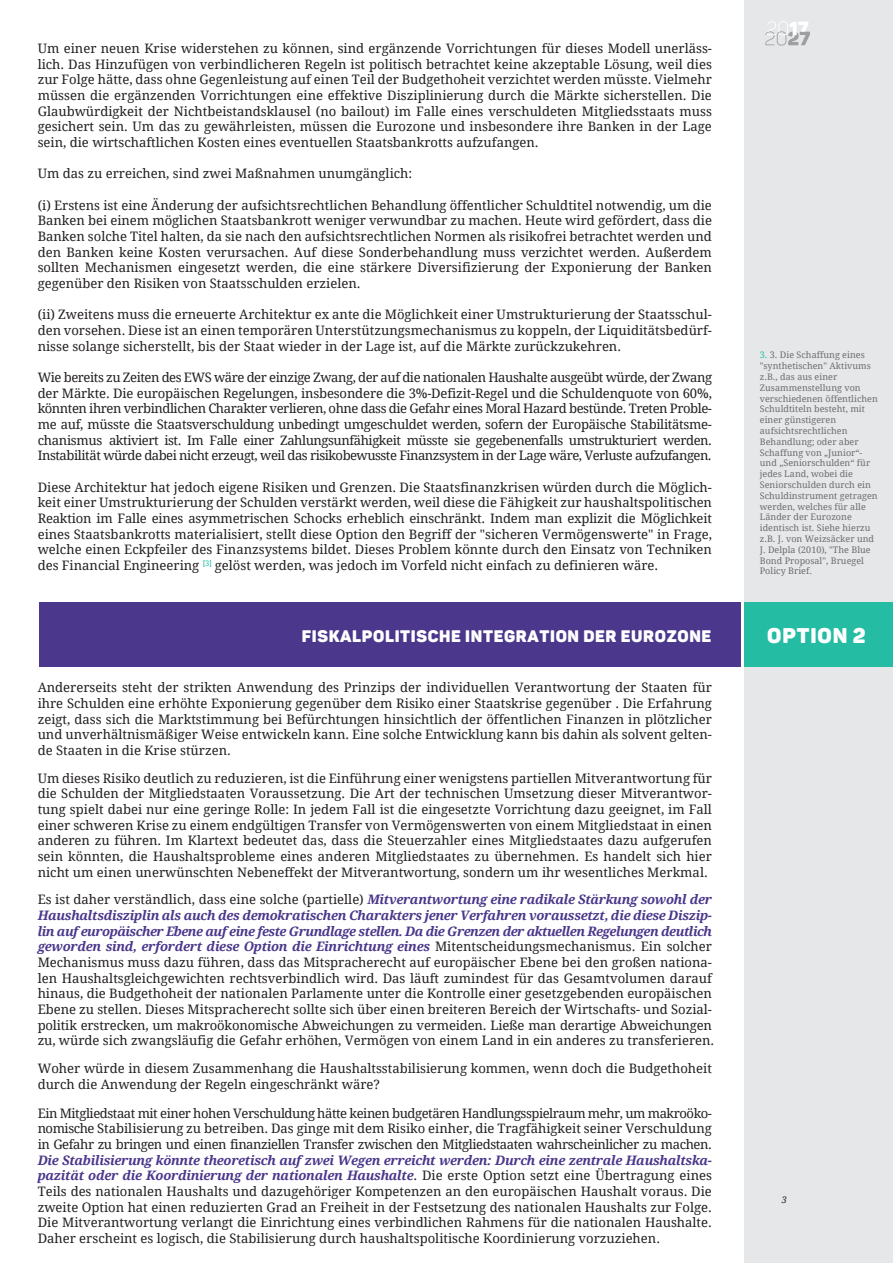
<style>
.page{position:relative;width:893px;height:1263px;background:#fff}
.page>*{position:absolute;margin:0;border:0;box-sizing:border-box;transform-origin:0 0}
.t1{font:21px "Panton Black Caps";letter-spacing:.04em;color:#fff}
.t2{font:16.5px "Panton Black Caps";letter-spacing:.04em;color:#fff}
.t3{font:13.05px/15.6px "Droid Serif";color:#231f20;text-align:justify}
.t4{font:9px/10.8px "Droid Serif";letter-spacing:.005em;color:#6c6d70}
.t5{font:italic 9px "Droid Serif";color:#231f20}
.s1{font-weight:700;font-style:italic;color:#4b378b}
.s2{color:#24bca3}
</style>
<div class="page">
<div style="left:744px;top:0;width:149px;height:1263px;background:#e6e7e9"></div>
<svg style="left:765px;top:21px;width:45px;height:25px"></svg>
<div style="left:39px;top:602px;width:854px;height:65px;background:#4b378b"></div>
<div style="left:744px;top:602px;width:149px;height:65px;background:#24bca3"></div>
<hr style="left:741px;top:586px;width:3px;height:86px;background:#fff">
<p class="t3" style="left:38px;top:40px;width:676px">Um einer neuen Krise widerstehen zu können, sind ergänzende Vorrichtungen für dieses Modell unerläss&shy;lich. Das Hinzufügen von verbindlicheren Regeln ist politisch betrachtet keine akzeptable Lösung, weil dies zur Folge hätte, dass ohne Gegenleistung auf einen Teil der Budgethoheit verzichtet werden müsste. Vielmehr müssen die ergänzenden Vorrichtungen eine effektive Disziplinierung durch die Märkte sicherstellen. Die Glaubwürdigkeit der Nichtbeistandsklausel (no bailout) im Falle eines verschuldeten Mitgliedsstaats muss gesichert sein. Um das zu gewährleisten, müssen die Eurozone und insbesondere ihre Banken in der Lage sein, die wirtschaftlichen Kosten eines eventuellen Staatsbankrotts aufzufangen.</p>
<p class="t3" style="left:38px;top:166px;width:376px">Um das zu erreichen, sind zwei Maßnahmen unumgänglich:</p>
<p class="t3" style="left:38px;top:197px;width:676px">(i) Erstens ist eine Änderung der aufsichtsrechtlichen Behandlung öffentlicher Schuldtitel notwendig, um die Banken bei einem möglichen Staatsbankrott weniger verwundbar zu machen. Heute wird gefördert, dass die Banken solche Titel halten, da sie nach den aufsichtsrechtlichen Normen als risikofrei betrachtet werden und den Banken keine Kosten verursachen. Auf diese Sonderbehandlung muss verzichtet werden. Außerdem sollten Mechanismen eingesetzt werden, die eine stärkere Diversifizierung der Exponierung der Banken gegenüber den Risiken von Staatsschulden erzielen.</p>
<p class="t3" style="left:38px;top:307px;width:676px">(ii) Zweitens muss die erneuerte Architektur ex ante die Möglichkeit einer Umstrukturierung der Staatsschul&shy;den vorsehen. Diese ist an einen temporären Unterstützungsmechanismus zu koppeln, der Liquiditätsbedürf&shy;nisse solange sicherstellt, bis der Staat wieder in der Lage ist, auf die Märkte zurückzukehren.</p>
<p class="t3" style="left:38px;top:369px;width:676px">Wie bereits zu Zeiten des EWS wäre der einzige Zwang, der auf die nationalen Haushalte ausgeübt würde, der Zwang der Märkte. Die europäischen Regelungen, insbesondere die 3%-Defizit-Regel und die Schuldenquote von 60%, könnten ihren verbindlichen Charakter verlieren, ohne dass die Gefahr eines Moral Hazard bestünde. Treten Proble&shy;me auf, müsste die Staatsverschuldung unbedingt umgeschuldet werden, sofern der Europäische Stabilitätsme&shy;chanismus aktiviert ist. Im Falle einer Zahlungsunfähigkeit müsste sie gegebenenfalls umstrukturiert werden.<br>Instabilität würde dabei nicht erzeugt, weil das risikobewusste Finanzsystem in der Lage wäre, Verluste aufzufangen.</p>
<p class="t3" style="left:38px;top:479px;width:676px">Diese Architektur hat jedoch eigene Risiken und Grenzen. Die Staatsfinanzkrisen würden durch die Möglich&shy;keit einer Umstrukturierung der Schulden verstärkt werden, weil diese die Fähigkeit zur haushaltspolitischen Reaktion im Falle eines asymmetrischen Schocks erheblich einschränkt. Indem man explizit die Möglichkeit eines Staatsbankrotts materialisiert, stellt diese Option den Begriff der "sicheren Vermögenswerte" in Frage, welche einen Eckpfeiler des Finanzsystems bildet. Dieses Problem könnte durch den Einsatz von Techniken des Financial Engineering <sup>[3]</sup> gelöst werden, was jedoch im Vorfeld nicht einfach zu definieren wäre.</p>
<p class="t2" style="left:302px;top:625px;width:411px">FISKALPOLITISCHE INTEGRATION DER EUROZONE</p>
<p class="t3" style="left:38px;top:679px;width:676px">Andererseits steht der strikten Anwendung des Prinzips der individuellen Verantwortung der Staaten für ihre Schulden eine erhöhte Exponierung gegenüber dem Risiko einer Staatskrise gegenüber . Die Erfahrung zeigt, dass sich die Marktstimmung bei Befürchtungen hinsichtlich der öffentlichen Finanzen in plötzlicher und unverhältnismäßiger Weise entwickeln kann. Eine solche Entwicklung kann bis dahin als solvent gelten&shy;de Staaten in die Krise stürzen.</p>
<p class="t3" style="left:38px;top:770px;width:676px">Um dieses Risiko deutlich zu reduzieren, ist die Einführung einer wenigstens partiellen Mitverantwortung für die Schulden der Mitgliedstaaten Voraussetzung. Die Art der technischen Umsetzung dieser Mitverantwor&shy;tung spielt dabei nur eine geringe Rolle: In jedem Fall ist die eingesetzte Vorrichtung dazu geeignet, im Fall einer schweren Krise zu einem endgültigen Transfer von Vermögenswerten von einem Mitgliedstaat in einen anderen zu führen. Im Klartext bedeutet das, dass die Steuerzahler eines Mitgliedstaates dazu aufgerufen sein könnten, die Haushaltsprobleme eines anderen Mitgliedstaates zu übernehmen. Es handelt sich hier nicht um einen unerwünschten Nebeneffekt der Mitverantwortung, sondern um ihr wesentliches Merkmal.</p>
<p class="t3" style="left:38px;top:891px;width:678px;text-align:left">Es ist daher verständlich, dass eine solche (partielle) <span class="s1">Mitverantwortung eine radikale Stärkung sowohl der Haushaltsdisziplin als auch des demokratischen Charakters jener Verfahren voraussetzt, die diese Diszip&shy;lin auf europäischer Ebene auf eine feste Grundlage stellen. Da die Grenzen der aktuellen Regelungen deutlich geworden sind, erfordert diese Option die Einrichtung eines</span> Mitentscheidungsmechanismus. Ein solcher Mechanismus muss dazu führen, dass das Mitspracherecht auf europäischer Ebene bei den großen nationa&shy;len Haushaltsgleichgewichten rechtsverbindlich wird. Das läuft zumindest für das Gesamtvolumen darauf hinaus, die Budgethoheit der nationalen Parlamente unter die Kontrolle einer gesetzgebenden europäischen Ebene zu stellen. Dieses Mitspracherecht sollte sich über einen breiteren Bereich der Wirtschafts- und Sozial&shy;politik erstrecken, um makroökonomische Abweichungen zu vermeiden. Ließe man derartige Abweichungen zu, würde sich zwangsläufig die Gefahr erhöhen, Vermögen von einem Land in ein anderes zu transferieren.</p>
<p class="t3" style="left:38px;top:1060px;width:676px">Woher würde in diesem Zusammenhang die Haushaltsstabilisierung kommen, wenn doch die Budgethoheit durch die Anwendung der Regeln eingeschränkt wäre?</p>
<p class="t3" style="left:38px;top:1105px;width:676px">Ein Mitgliedstaat mit einer hohen Verschuldung hätte keinen budgetären Handlungsspielraum mehr, um makroöko&shy;nomische Stabilisierung zu betreiben. Das ginge mit dem Risiko einher, die Tragfähigkeit seiner Verschuldung in Gefahr zu bringen und einen finanziellen Transfer zwischen den Mitgliedstaaten wahrscheinlicher zu machen.</p>
<p class="t3" style="left:38px;top:1152px;width:676px"><span class="s1">Die Stabilisierung könnte theoretisch auf zwei Wegen erreicht werden: Durch eine zentrale Haushaltska&shy;pazität oder die Koordinierung der nationalen Haushalte</span>. Die erste Option setzt eine Übertragung eines Teils des nationalen Haushalts und dazugehöriger Kompetenzen an den europäischen Haushalt voraus. Die zweite Option hat einen reduzierten Grad an Freiheit in der Festsetzung des nationalen Haushalts zur Folge.<br>Die Mitverantwortung verlangt die Einrichtung eines verbindlichen Rahmens für die nationalen Haushalte.<br>Daher erscheint es logisch, die Stabilisierung durch haushaltspolitische Koordinierung vorzuziehen.</p>
<p class="t4" style="left:760px;top:349px;width:119px"><span class="s2">3.</span> 3. Die Schaffung eines "synthetischen" Aktivums z.B., das aus einer<br>Zusammenstellung von verschiedenen öffentlichen<br>Schuldtiteln besteht, mit einer günstigeren aufsichtsrechtlichen<br>Behandlung; oder aber<br>Schaffung von „Junior“- und „Seniorschulden“ für jedes Land, wobei die<br>Seniorschulden durch ein<br>Schuldinstrument getragen werden, welches für alle<br>Länder der Eurozone identisch ist. Siehe hierzu z.B. J. von Weizsäcker und<br>J. Delpla (2010), "The Blue<br>Bond Proposal", Bruegel<br>Policy Brief.</p>
<h1 class="t1" style="left:767px;top:622px;width:100px">OPTION 2</h1>
<p class="t5" style="left:782px;top:1193px;width:7px">3</p>
</div>
